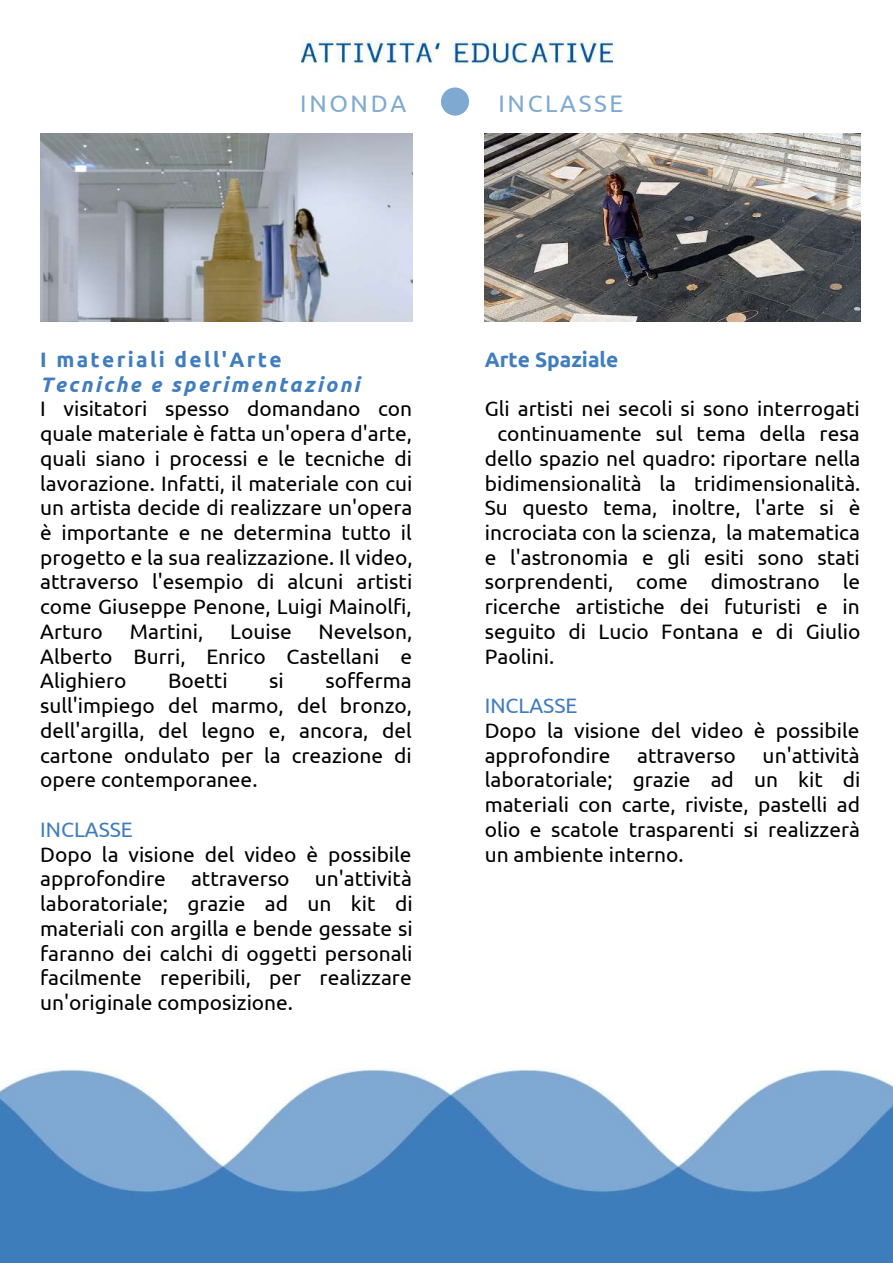
<style>
.page{position:relative;width:893px;height:1264px;background:#fff}
.page>*{position:absolute;margin:0;border:0;box-sizing:border-box;transform-origin:0 0}
.t1{font:23.85px "Ubuntu";letter-spacing:.11em;color:#80a9d2}
.t2{font:20.85px/24.8px "Ubuntu";color:#000;text-align:justify}
.t3{font:italic 700 20.85px "Ubuntu";letter-spacing:.11em;color:#407dbe}
.t4{font:700 20.85px "Ubuntu";letter-spacing:.11em;color:#407dbe}
.t5{font:20.85px "Ubuntu";color:#407dbe}
.t6{font:700 20.85px "Ubuntu";color:#407dbe}
</style>
<div class="page">
<img style="left:0;top:1068px;width:892px;height:194px">
<img style="left:301px;top:34px;width:313px;height:35px">
<div style="left:441px;top:87px;width:28px;height:29px;background:#80a9d2;border-radius:50%"></div>
<img style="left:40px;top:133px;width:372px;height:188px">
<img style="left:484px;top:133px;width:376px;height:188px">
<p class="t1" style="left:300px;top:89px;width:107px">INONDA</p>
<p class="t1" style="left:498px;top:89px;width:126px">INCLASSE</p>
<p class="t4" style="left:40px;top:347px;width:243px">I materiali dell'Arte</p>
<p class="t3" style="left:40px;top:372px;width:321px">Tecniche e sperimentazioni</p>
<p class="t2" style="left:40px;top:396px;width:374px">I visitatori spesso domandano con quale materiale è fatta un'opera d'arte, quali siano i processi e le tecniche di lavorazione. Infatti, il materiale con cui un artista decide di realizzare un'opera è importante e ne determina tutto il progetto e la sua realizzazione. Il video, attraverso l'esempio di alcuni artisti come Giuseppe Penone, Luigi Mainolfi, Arturo</p>
<p class="t2" style="left:40px;top:619px;width:373px;text-indent:278px">Nevelson, Alberto Burri, Enrico Castellani e Alighiero</p>
<p class="t2" style="left:130px;top:619px;width:75px">Martini,</p>
<p class="t2" style="left:230px;top:619px;width:63px">Louise</p>
<p class="t2" style="left:40px;top:668px;width:373px;text-indent:285px">sofferma sull'impiego del marmo, del bronzo, dell'argilla, del legno e, ancora, del cartone ondulato per la creazione di opere contemporanee.</p>
<p class="t5" style="left:40px;top:817px;width:94px">INCLASSE</p>
<p class="t2" style="left:40px;top:841px;width:374px">Dopo la visione del video è possibile approfondire attraverso un'attività laboratoriale; grazie ad un kit di materiali con argilla e bende gessate si faranno dei calchi di oggetti personali facilmente reperibili, per realizzare un'originale composizione.</p>
<p class="t2" style="left:168px;top:668px;width:61px">Boetti</p>
<p class="t2" style="left:269px;top:668px;width:16px">si</p>
<p class="t6" style="left:484px;top:347px;width:135px">Arte Spaziale</p>
<p class="t2" style="left:484px;top:396px;width:376px">Gli artisti nei secoli si sono interrogati</p>
<p class="t2" style="left:497px;top:421px;width:363px">continuamente sul tema della resa</p>
<p class="t2" style="left:484px;top:445px;width:377px">dello spazio nel quadro: riportare nella</p>
<p class="t2" style="left:484px;top:470px;width:377px">bidimensionalità la tridimensionalità.</p>
<p class="t2" style="left:484px;top:495px;width:377px">Su questo tema, inoltre, l'arte si è</p>
<p class="t2" style="left:484px;top:520px;width:376px">incrociata con la scienza, la matematica</p>
<p class="t2" style="left:484px;top:544px;width:376px">e l'astronomia e gli esiti sono stati</p>
<p class="t2" style="left:484px;top:569px;width:377px">sorprendenti, come dimostrano le</p>
<p class="t2" style="left:484px;top:594px;width:376px">ricerche artistiche dei futuristi e in</p>
<p class="t2" style="left:484px;top:619px;width:377px">seguito di Lucio Fontana e di Giulio</p>
<p class="t2" style="left:484px;top:643px;width:71px">Paolini.</p>
<p class="t5" style="left:484px;top:693px;width:94px">INCLASSE</p>
<p class="t2" style="left:484px;top:717px;width:376px">Dopo la visione del video è possibile approfondire</p>
<p class="t2" style="left:484px;top:742px;width:377px;text-indent:278px">un'attività laboratoriale; grazie ad un kit di materiali con carte, riviste, pastelli ad olio e scatole trasparenti si realizzerà un ambiente interno.</p>
<p class="t2" style="left:637px;top:742px;width:100px">attraverso</p>
</div>
